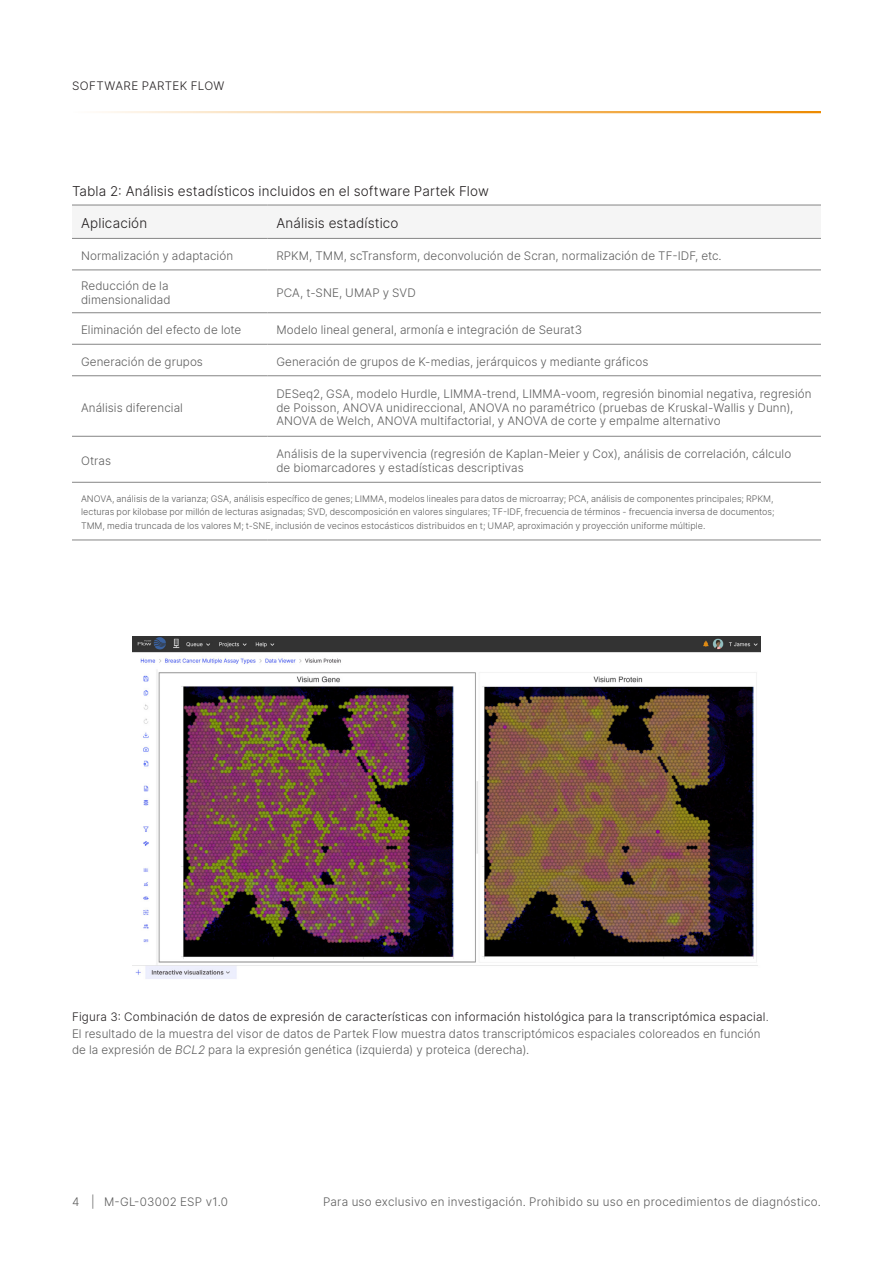
<style>
.page{position:relative;width:893px;height:1263px;background:#fff}
.page>*{position:absolute;margin:0;border:0;box-sizing:border-box;transform-origin:0 0}
.Header_Row_A_Left_Align{font:300 13.5px "Inter";letter-spacing:.01em;color:#231f20}
.Body_Row_Left_Align{font:300 11.7px/13.5px "Inter";letter-spacing:.01em;color:#5c5c5c}
.t1{font:300 11.7px "Inter";letter-spacing:.03em;color:#231f20}
.Table_Footnote{font:300 9px/13.5px "Inter";color:#5c5c5c;text-align:justify}
.s1{color:#231f20}
.s2{font-style:italic}
</style>
<div class="page">
<hr style="left:72px;top:111px;width:749px;height:2px;background:#ed8b00">
<svg style="left:72px;top:237px;width:749px;height:1px"></svg>
<hr style="left:72px;top:205px;width:195px;height:1px;background:#858585">
<hr style="left:267px;top:205px;width:554px;height:1px;background:#858585">
<hr style="left:72px;top:238px;width:195px;height:1px;background:#858585">
<hr style="left:267px;top:238px;width:554px;height:1px;background:#858585">
<hr style="left:72px;top:270px;width:195px;height:1px;background:#858585">
<hr style="left:267px;top:270px;width:554px;height:1px;background:#858585">
<hr style="left:72px;top:312px;width:195px;height:1px;background:#858585">
<hr style="left:267px;top:312px;width:554px;height:1px;background:#858585">
<hr style="left:72px;top:344px;width:195px;height:1px;background:#858585">
<hr style="left:267px;top:344px;width:554px;height:1px;background:#858585">
<hr style="left:72px;top:375px;width:195px;height:1px;background:#858585">
<hr style="left:267px;top:375px;width:554px;height:1px;background:#858585">
<hr style="left:72px;top:436px;width:195px;height:1px;background:#858585">
<hr style="left:267px;top:436px;width:554px;height:1px;background:#858585">
<hr style="left:72px;top:482px;width:195px;height:1px;background:#858585">
<hr style="left:267px;top:482px;width:554px;height:1px;background:#858585">
<hr style="left:72px;top:540px;width:195px;height:1px;background:#858585">
<hr style="left:267px;top:540px;width:554px;height:1px;background:#858585">
<img style="left:132px;top:637px;width:629px;height:342px">
<p class="t1" style="left:72px;top:77px;width:154px">SOFTWARE PARTEK FLOW</p>
<p class="Header_Row_A_Left_Align" style="left:72px;top:181px;width:418px">Tabla 2: Análisis estadísticos incluidos en el software Partek Flow</p>
<p class="Header_Row_A_Left_Align" style="left:81px;top:214px;width:68px">Aplicación</p>
<p class="Header_Row_A_Left_Align" style="left:276px;top:214px;width:124px">Análisis estadístico</p>
<p class="Body_Row_Left_Align" style="left:81px;top:249px;width:154px">Normalización y adaptación</p>
<p class="Body_Row_Left_Align" style="left:276px;top:249px;width:447px">RPKM, TMM, scTransform, deconvolución de Scran, normalización de TF-IDF, etc.</p>
<p class="Body_Row_Left_Align" style="left:81px;top:279px;width:91px">Reducción de la dimensionalidad</p>
<p class="Body_Row_Left_Align" style="left:276px;top:286px;width:141px">PCA, t-SNE, UMAP y SVD</p>
<p class="Body_Row_Left_Align" style="left:81px;top:323px;width:162px">Eliminación del efecto de lote</p>
<p class="Body_Row_Left_Align" style="left:276px;top:323px;width:307px">Modelo lineal general, armonía e integración de Seurat3</p>
<p class="Body_Row_Left_Align" style="left:81px;top:354px;width:123px">Generación de grupos</p>
<p class="Body_Row_Left_Align" style="left:276px;top:354px;width:374px">Generación de grupos de K-medias, jerárquicos y mediante gráficos</p>
<p class="Body_Row_Left_Align" style="left:81px;top:400px;width:103px">Análisis diferencial</p>
<p class="Body_Row_Left_Align" style="left:276px;top:387px;width:537px">DESeq2, GSA, modelo Hurdle, LIMMA-trend, LIMMA-voom, regresión binomial negativa, regresión de Poisson, ANOVA unidireccional, ANOVA no paramétrico (pruebas de Kruskal-Wallis y Dunn),<br>ANOVA de Welch, ANOVA multifactorial, y ANOVA de corte y empalme alternativo</p>
<p class="Body_Row_Left_Align" style="left:81px;top:454px;width:31px">Otras</p>
<p class="Body_Row_Left_Align" style="left:276px;top:447px;width:516px">Análisis de la supervivencia (regresión de Kaplan-Meier y Cox), análisis de correlación, cálculo de biomarcadores y estadísticas descriptivas</p>
<p class="Table_Footnote" style="left:81px;top:492px;width:695px">ANOVA, análisis de la varianza; GSA, análisis específico de genes; LIMMA, modelos lineales para datos de microarray; PCA, análisis de componentes principales; RPKM, lecturas por kilobase por millón de lecturas asignadas; SVD, descomposición en valores singulares; TF-IDF, frecuencia de términos - frecuencia inversa de documentos; TMM, media truncada de los valores M; t-SNE, inclusión de vecinos estocásticos distribuidos en t; UMAP, aproximación y proyección uniforme múltiple.</p>
<p class="Body_Row_Left_Align" style="left:72px;top:1009px;width:698px;line-height:16.5px"><span class="s1">Figura 3: Combinación de datos de expresión de características con información histológica para la transcriptómica espacial</span>.<br>El resultado de la muestra del visor de datos de Partek Flow muestra datos transcriptómicos espaciales coloreados en función de la expresión de <span class="s2">BCL2</span> para la expresión genética (izquierda) y proteica (derecha).</p>
<p class="Body_Row_Left_Align" style="left:72px;top:1195px;width:158px">4 | M-GL-03002 ESP v1.0</p>
<p class="Body_Row_Left_Align" style="left:323px;top:1195px;width:499px">Para uso exclusivo en investigación. Prohibido su uso en procedimientos de diagnóstico.</p>
</div>
